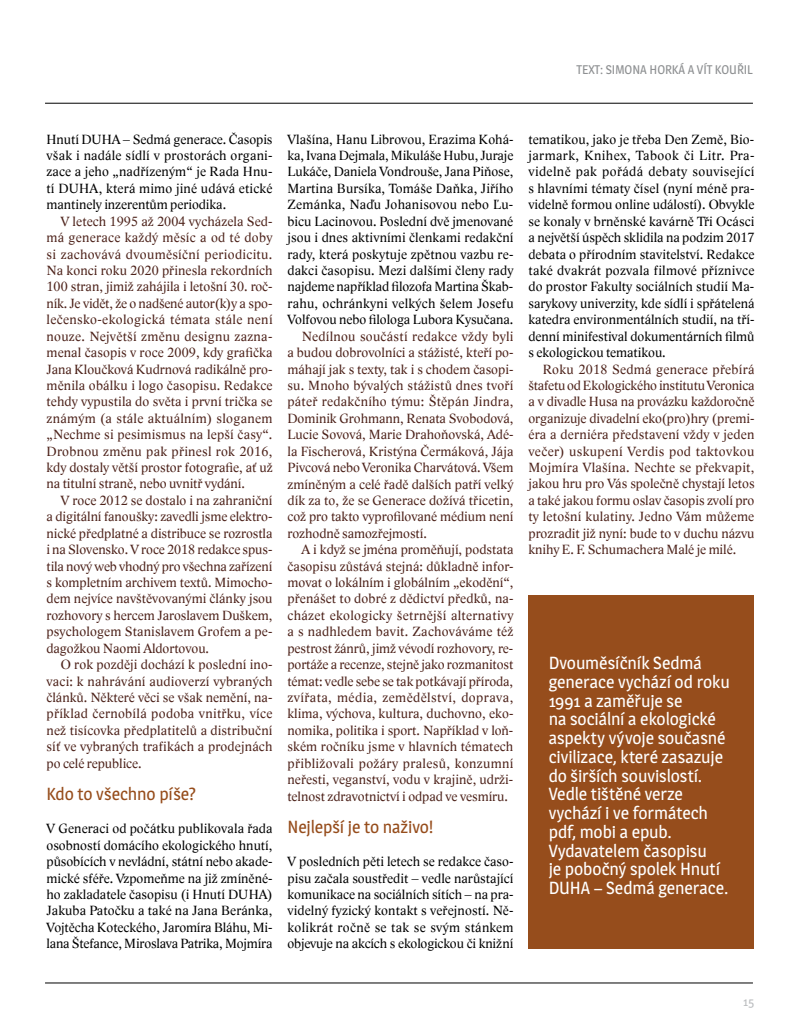
<style>
.page{position:relative;width:798px;height:1028px;background:#fff}
.page>*{position:absolute;margin:0;border:0;box-sizing:border-box;transform-origin:0 0}
.t1{font:17.5px/18.8px "Magra";letter-spacing:-.005em;color:#fff}
.t2{font:17.5px "Magra";letter-spacing:-.005em;color:#964d1c}
.t3{font:13.75px/16.4px "Lido STFCE";color:#4d221a;text-align:justify}
.t4{font:13.75px/16.4px "Lido STFCE";color:#000;text-align:justify}
.t5{font:12.5px "Magra";color:#8e9092}
.t6{font:12.5px "Magra";color:#bcbec0}
</style>
<div class="page">
<hr style="left:45px;top:103px;width:707px;height:1px;background:#000">
<hr style="left:45px;top:982px;width:707px;height:1px;background:#000">
<div style="left:528px;top:595px;width:226px;height:353px;background:#964d1c"></div>
<p class="t5" style="left:576px;top:62px;width:178px">TEXT: SIMONA HORKÁ A VÍT KOUŘIL</p>
<p class="t4" style="left:46px;top:131px;width:227px">Hnutí DUHA – Sedmá generace. Časopis však i nadále sídlí v prostorách organi&shy;zace a jeho „nadřízeným“ je Rada Hnu&shy;tí DUHA, která mimo jiné udává etické mantinely inzerentům periodika.</p>
<p class="t3" style="left:46px;top:213px;width:227px;text-indent:14px">V letech 1995 až 2004 vycházela Sed&shy;má generace každý měsíc a od té doby si zachovává dvouměsíční periodicitu.<br>Na konci roku 2020 přinesla rekordních 100 stran, jimiž zahájila i letošní 30. roč&shy;ník. Je vidět, že o nadšené autor(k)y a spo&shy;lečensko-ekologická témata stále není nouze. Největší změnu designu zazna&shy;menal časopis v roce 2009, kdy grafička Jana Kloučková Kudrnová radikálně pro&shy;měnila obálku i logo časopisu. Redakce tehdy vypustila do světa i první trička se známým (a stále aktuálním) sloganem „Nechme si pesimismus na lepší časy“.<br>Drobnou změnu pak přinesl rok 2016, kdy dostaly větší prostor fotografie, ať už na titulní straně, nebo uvnitř vydání.</p>
<p class="t3" style="left:46px;top:492px;width:227px;text-indent:14px">V roce 2012 se dostalo i na zahraniční a digitální fanoušky: zavedli jsme elektro&shy;nické předplatné a distribuce se rozrostla i na Slovensko. V roce 2018 redakce spus&shy;tila nový web vhodný pro všechna zařízení s kompletním archivem textů. Mimocho&shy;dem nejvíce navštěvovanými články jsou rozhovory s hercem Jaroslavem Duškem, psychologem Stanislavem Grofem a pe&shy;dagožkou Naomi Aldortovou.</p>
<p class="t3" style="left:46px;top:656px;width:227px;text-indent:14px">O rok později dochází k poslední ino&shy;vaci: k nahrávání audioverzí vybraných článků. Některé věci se však nemění, na&shy;příklad černobílá podoba vnitřku, více než tisícovka předplatitelů a distribuční síť ve vybraných trafikách a prodejnách po celé republice.</p>
<p class="t2" style="left:46px;top:784px;width:151px">Kdo to všechno píše?</p>
<p class="t4" style="left:46px;top:820px;width:227px">V Generaci od počátku publikovala řada osobností domácího ekologického hnutí, působících v nevládní, státní nebo akade&shy;mické sféře. Vzpomeňme na již zmíněné&shy;ho zakladatele časopisu (i Hnutí DUHA)<br>Jakuba Patočku a také na Jana Beránka, Vojtěcha Koteckého, Jaromíra Bláhu, Mi&shy;lana Štefance, Miroslava Patrika, Mojmíra</p>
<p class="t4" style="left:287px;top:131px;width:227px">Vlašína, Hanu Librovou, Erazima Kohá&shy;ka, Ivana Dejmala, Mikuláše Hubu, Juraje Lukáče, Daniela Vondrouše, Jana Piňose, Martina Bursíka, Tomáše Daňka, Jiřího Zemánka, Naďu Johanisovou nebo Ľu&shy;bicu Lacinovou. Poslední dvě jmenované jsou i dnes aktivními členkami redakční rady, která poskytuje zpětnou vazbu re&shy;dakci časopisu. Mezi dalšími členy rady najdeme například filozofa Martina Škab&shy;rahu, ochránkyni velkých šelem Josefu Volfovou nebo filologa Lubora Kysučana.</p>
<p class="t3" style="left:287px;top:328px;width:227px;text-indent:14px">Nedílnou součástí redakce vždy byli a budou dobrovolníci a stážisté, kteří po&shy;máhají jak s texty, tak i s chodem časopi&shy;su. Mnoho bývalých stážistů dnes tvoří páteř redakčního týmu: Štěpán Jindra, Dominik Grohmann, Renata Svobodová, Lucie Sovová, Marie Drahoňovská, Adé&shy;la Fischerová, Kristýna Čermáková, Jája Pivcová nebo Veronika Charvátová. Všem zmíněným a celé řadě dalších patří velký dík za to, že se Generace dožívá třicetin, což pro takto vyprofilované médium není rozhodně samozřejmostí.</p>
<p class="t3" style="left:287px;top:541px;width:227px;text-indent:14px">A i když se jména proměňují, podstata časopisu zůstává stejná: důkladně infor&shy;movat o lokálním i globálním „ekodění“, přenášet to dobré z dědictví předků, na&shy;cházet ekologicky šetrnější alternativy a s nadhledem bavit. Zachováváme též pestrost žánrů, jimž vévodí rozhovory, re&shy;portáže a recenze, stejně jako rozmanitost témat: vedle sebe se tak potkávají příroda, zvířata, média, zemědělství, doprava, klima, výchova, kultura, duchovno, eko&shy;nomika, politika i sport. Například v loň&shy;ském ročníku jsme v hlavních tématech přibližovali požáry pralesů, konzumní neřesti, veganství, vodu v krajině, udrži&shy;telnost zdravotnictví i odpad ve vesmíru.</p>
<p class="t2" style="left:287px;top:817px;width:147px">Nejlepší je to naživo!</p>
<p class="t4" style="left:287px;top:853px;width:227px">V posledních pěti letech se redakce časo&shy;pisu začala soustředit – vedle narůstající komunikace na sociálních sítích – na pra&shy;videlný fyzický kontakt s veřejností. Ně&shy;kolikrát ročně se tak se svým stánkem objevuje na akcích s ekologickou či knižní</p>
<p class="t4" style="left:528px;top:131px;width:227px">tematikou, jako je třeba Den Země, Bio&shy;jarmark, Knihex, Tabook či Litr. Pra&shy;videlně pak pořádá debaty související s hlavními tématy čísel (nyní méně pra&shy;videlně formou online událostí). Obvykle se konaly v brněnské kavárně Tři Ocásci a největší úspěch sklidila na podzim 2017 debata o přírodním stavitelství. Redakce také dvakrát pozvala filmové příznivce do prostor Fakulty sociálních studií Ma&shy;sarykovy univerzity, kde sídlí i spřátelená katedra environmentálních studií, na tří&shy;denní minifestival dokumentárních filmů s ekologickou tematikou.</p>
<p class="t3" style="left:528px;top:361px;width:227px;text-indent:14px">Roku 2018 Sedmá generace přebírá štafetu odEkologického institutu Veronica a v divadle Husa na provázku každoročně organizuje divadelní eko(pro)hry (premi&shy;éra a derniéra představení vždy v jeden večer) uskupení Verdis pod taktovkou Mojmíra Vlašína. Nechte se překvapit, jakou hru pro Vás společně chystají letos a také jakou formu oslav časopis zvolí pro ty letošní kulatiny. Jedno Vám můžeme prozradit již nyní: bude to v duchu názvu knihy E. F. Schumachera Malé je milé.</p>
<p class="t1" style="left:548px;top:653px;width:183px">Dvouměsíčník Sedmá generace vychází od roku<br>1991 a zaměřuje se<br>na sociální a ekologické aspekty vývoje současné civilizace, které zasazuje do širších souvislostí.<br>Vedle tištěné verze vychází i ve formátech pdf, mobi a epub.<br>Vydavatelem časopisu<br>je pobočný spolek Hnutí<br>DUHA – Sedmá generace.</p>
<p class="t6" style="left:743px;top:993px;width:13px">15</p>
</div>
